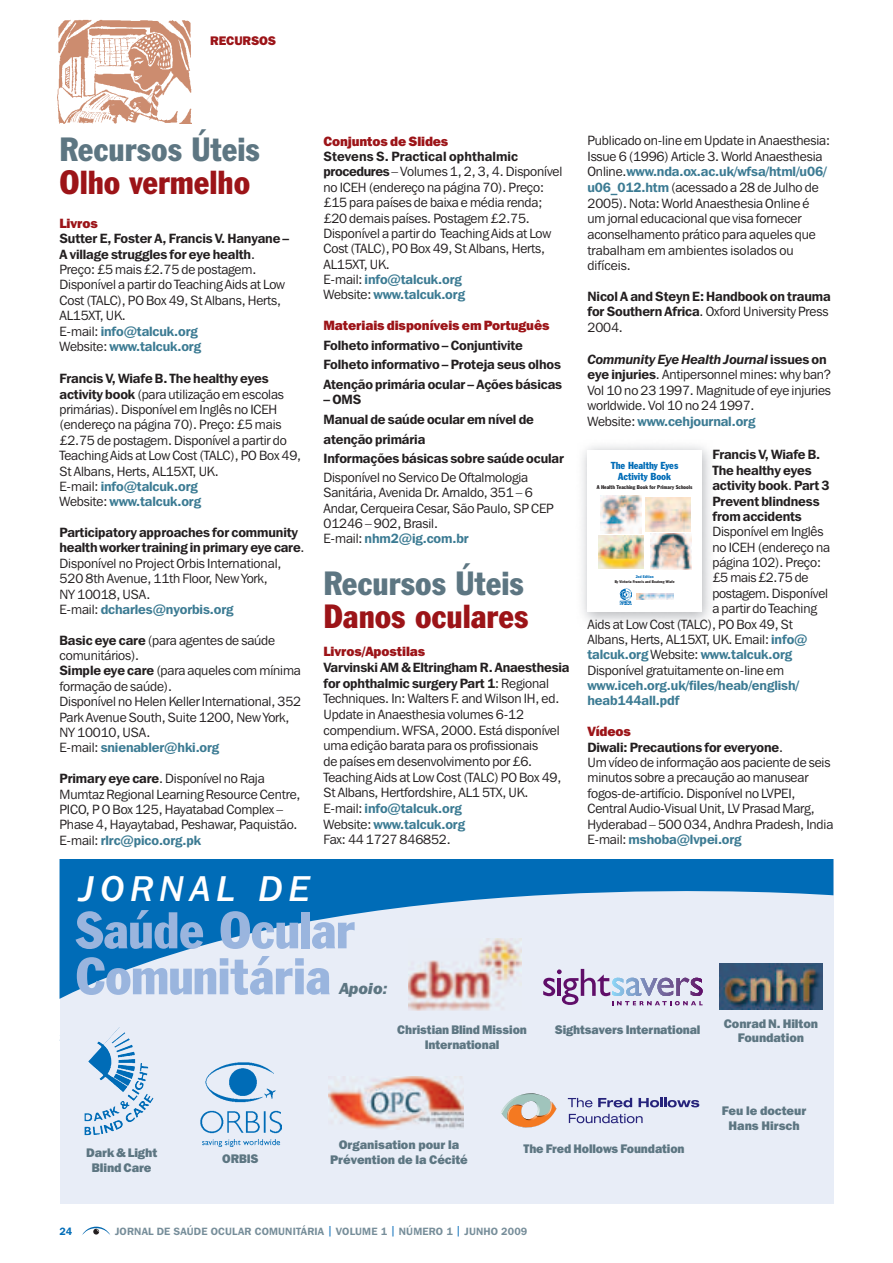
<style>
.page{position:relative;width:893px;height:1263px;background:#fff}
.page>*{position:absolute;margin:0;border:0;box-sizing:border-box;transform-origin:0 0}
.t1{font:condensed 51px/45.9px "Franklin Gothic BT";letter-spacing:-.015em;color:#9ab5de;scale:1.04 1}
.t2{font:35.7px "Franklin Gothic IT Cby BT Med Ital";letter-spacing:.175em;color:#fff}
.t3{font:condensed 33px "Franklin Gothic BT";color:#5d7682}
.t4{font:condensed 33px "Franklin Gothic BT";color:#9c1418}
.t5{font:italic 800 15.9px "Franklin Gothic IT Cby BT";color:#5d7682}
.t6{font:13.35px/15.5px "Franklin Gothic IT Cby BT";letter-spacing:-.01em;color:#231f20}
.t7{font:600 13.35px/15.5px "Franklin Gothic IT Cby BT";letter-spacing:-.01em;color:#231f20}
.t8{font:600 13.35px/15.5px "Franklin Gothic IT Cby BT";letter-spacing:-.01em;color:#3c7b93}
.t9{font:800 13.35px "Franklin Gothic IT Cby BT";letter-spacing:-.01em;color:#9c1418}
.t10{font:800 12.45px/15px "Franklin Gothic IT Cby BT";letter-spacing:-.01em;color:#5d7682;text-align:center}
.t11{font:800 12.3px "Franklin Gothic IT Cby BT";letter-spacing:-.01em;color:#9c1418}
.t12{font:600 10.5px "Franklin Gothic IT Cby BT";letter-spacing:.02em;color:#778e9a}
.t13{font:600 10.5px "Franklin Gothic IT Cby BT";color:#006cb7}
.t14{font:condensed 10.05px/11.7px "Franklin Gothic BT";letter-spacing:-.005em;color:#006cb7;text-align:center}
.t15{font:condensed 5.4px "Franklin Gothic BT";color:#231f20}
.t16{font:condensed 3.9px "Franklin Gothic BT";color:#231f20}
.t17{font:condensed 3.9px "Franklin Gothic BT";color:#006cb7}
.s1{font-weight:600}
.s2{font-weight:600;color:#3c7b93}
.s3{font-weight:400}
.s4{font-weight:600;font-style:italic}
.s5{font-weight:400;color:#231f20}
.s6{font-weight:800;color:#9c1418}
.s7{color:#267ec2}
</style>
<div class="page">
<svg style="left:82px;top:1227px;width:28px;height:8px"></svg>
<img style="left:57px;top:19px;width:135px;height:104px">
<div style="left:60px;top:859px;width:773px;height:344px;background:#e8edf7"></div>
<svg style="left:561px;top:999px;width:142px;height:6px"></svg>
<img style="left:88px;top:1027px;width:54px;height:65px">
<img style="left:719px;top:999px;width:103px;height:11px">
<img style="left:200px;top:1063px;width:81px;height:83px">
<img style="left:328px;top:1076px;width:135px;height:53px">
<svg style="left:60px;top:859px;width:773px;height:140px"></svg>
<img style="left:646px;top:497px;width:45px;height:34px">
<img style="left:601px;top:495px;width:40px;height:39px">
<img style="left:650px;top:533px;width:41px;height:37px">
<img style="left:620px;top:589px;width:11px;height:15px">
<img style="left:636px;top:594px;width:37px;height:5px">
<img style="left:599px;top:535px;width:44px;height:34px">
<svg style="left:702px;top:611px;width:3px;height:4px"></svg>
<svg style="left:501px;top:1093px;width:56px;height:35px"></svg>
<svg style="left:568px;top:1098px;width:24px;height:9px"></svg>
<svg style="left:598px;top:1098px;width:34px;height:9px"></svg>
<svg style="left:639px;top:1098px;width:60px;height:9px"></svg>
<svg style="left:569px;top:1114px;width:74px;height:9px"></svg>
<img style="left:408px;top:939px;width:114px;height:71px">
<p class="t11" style="left:210px;top:32px;width:67px">RECURSOS</p>
<h3 class="t3" style="left:60px;top:128px;width:202px">Recursos Úteis</h3>
<h3 class="t4" style="left:60px;top:161px;width:192px">Olho vermelho</h3>
<p class="t9" style="left:60px;top:215px;width:40px">Livros</p>
<p class="t6" style="left:60px;top:231px;width:231px"><span class="s1">Sutter e, Foster a, Francis V. hanyane – a village struggles for eye health</span>.<br>Preço: £5 mais £2.75 de postagem.<br>Disponível a partir do Teaching Aids at Low<br>Cost (TALC), PO Box 49, St Albans, Herts,<br>AL15XT, UK.<br>E-mail: <span class="s2">info@talcuk.org<br></span>Website: <span class="s2">www.talcuk.org</span></p>
<p class="t6" style="left:60px;top:371px;width:243px"><span class="s1">Francis V, Wiafe B. the healthy eyes activity book</span> (para utilização em escolas primárias). Disponível em Inglês no ICEH (endereço na página 70). Preço: £5 mais £2.75 de postagem. Disponível a partir do Teaching Aids at Low Cost (TALC), PO Box 49, St Albans, Herts, AL15XT, UK.<br>E-mail: <span class="s2">info@talcuk.org<br></span>Website: <span class="s2">www.talcuk.org</span></p>
<p class="t6" style="left:60px;top:524px;width:247px"><span class="s1">Participatory approaches for community health worker training in primary eye care</span>.<br>Disponível no Project Orbis International, 520 8th Avenue, 11th Floor, New York,<br>NY 10018, USA.<br>E-mail: <span class="s2">dcharles@nyorbis.org</span></p>
<p class="t6" style="left:60px;top:632px;width:243px"><span class="s1">Basic eye care</span> (para agentes de saúde comunitários).<br><span class="s1">Simple eye care</span> (para aqueles com mínima formação de saúde).<br>Disponível no Helen Keller International, 352<br>Park Avenue South, Suite 1200, New York,<br>NY 10010, USA.<br>E-mail: <span class="s2">snienabler@hki.org</span></p>
<p class="t6" style="left:60px;top:770px;width:243px"><span class="s1">Primary eye care</span>. Disponível no Raja Mumtaz Regional Learning Resource Centre, PICO, P O Box 125, Hayatabad Complex – Phase 4, Hayaytabad, Peshawar, Paquistão.<br>E-mail: <span class="s2">rlrc@pico.org.pk</span></p>
<p class="t9" style="left:323px;top:132px;width:126px">Conjuntos de Slides</p>
<p class="t6" style="left:323px;top:148px;width:240px"><span class="s1">Stevens S. Practical ophthalmic procedures</span> – Volumes 1, 2, 3, 4. Disponível no ICEH (endereço na página 70). Preço: £15 para países de baixa e média renda; £20 demais países. Postagem £2.75.<br>Disponível a partir do Teaching Aids at Low Cost (TALC), PO Box 49, St Albans, Herts, AL15XT, UK.<br>E-mail: <span class="s2">info@talcuk.org<br></span>Website: <span class="s2">www.talcuk.org</span></p>
<p class="t9" style="left:323px;top:317px;width:228px">Materiais disponíveis em Português</p>
<p class="t7" style="left:323px;top:335px;width:240px;line-height:19.6px">Folheto informativo – conjuntivite<br>Folheto informativo – Proteja seus olhos atenção primária ocular – ações básicas</p>
<p class="t7" style="left:323px;top:390px;width:242px;line-height:19.6px">– omS<br>manual de saúde ocular em nível de atenção primária<br>informações básicas sobre saúde ocular</p>
<p class="t6" style="left:323px;top:469px;width:232px">Disponível no Servico De Oftalmologia<br>Sanitária, Avenida Dr. Arnaldo, 351 – 6<br>Andar, Cerqueira Cesar, São Paulo, SP CEP<br>01246 – 902, Brasil.<br>E-mail: <span class="s2">nhm2@ig.com.br</span></p>
<h3 class="t3" style="left:323px;top:561px;width:202px">Recursos Úteis</h3>
<h3 class="t4" style="left:323px;top:595px;width:207px">Danos oculares</h3>
<p class="t9" style="left:323px;top:643px;width:103px">Livros/Apostilas</p>
<p class="t6" style="left:323px;top:659px;width:247px"><span class="s1">Varvinski am &amp; eltringham r. anaesthesia for ophthalmic surgery Part 1</span>: Regional Techniques. In: Walters F. and Wilson IH, ed.<br>Update in Anaesthesia volumes 6-12 compendium. WFSA, 2000. Está disponível uma edição barata para os profissionais<br>de países em desenvolvimento por £6.<br>Teaching Aids at Low Cost (TALC) PO Box 49, St Albans, Hertfordshire, AL1 5TX, UK.<br>E-mail: <span class="s2">info@talcuk.org<br></span>Website: <span class="s2">www.talcuk.org<br></span>Fax: 44 1727 846852.</p>
<h2 class="t2" style="left:80px;top:866px;width:231px">JORNAL DE</h2>
<h1 class="t1" style="left:75px;top:906px;width:270px">Saúde Ocular<br>Comunitária</h1>
<p class="t5" style="left:340px;top:979px;width:50px">Apoio:</p>
<p class="t6" style="left:587px;top:132px;width:244px">Publicado on-line em Update in Anaesthesia:<br>Issue 6 (1996) Article 3. World Anaesthesia Online.<span class="s2">www.nda.ox.ac.uk/wfsa/html/u06/ u06_012.htm</span> (acessado a 28 de Julho de 2005). Nota: World Anaesthesia Online é um jornal educacional que visa fornecer aconselhamento prático para aqueles que trabalham em ambientes isolados ou difíceis.</p>
<p class="t7" style="left:587px;top:288px;width:245px">nicol a and Steyn e: handbook on trauma for Southern africa<span class="s3">. Oxford University Press<br>2004.</span></p>
<p class="t6" style="left:587px;top:351px;width:245px"><span class="s4">Community Eye Health Journal</span> <span class="s1">issues on eye injuries</span>. Antipersonnel mines: why ban?<br>Vol 10 no 23 1997. Magnitude of eye injuries worldwide. Vol 10 no 24 1997.<br>Website: <span class="s2">www.cehjournal.org</span></p>
<p class="t7" style="left:712px;top:447px;width:119px">Francis V, Wiafe B. the healthy eyes activity book<span class="s3">.</span> Part 3<br>Prevent blindness from accidents</p>
<p class="t6" style="left:712px;top:524px;width:112px">Disponível em Inglês</p>
<p class="t6" style="left:712px;top:539px;width:119px">no ICEH (endereço na</p>
<p class="t6" style="left:712px;top:554px;width:110px">página 102). Preço:</p>
<p class="t6" style="left:712px;top:570px;width:97px">£5 mais £2.75 de</p>
<p class="t6" style="left:712px;top:585px;width:117px">postagem. Disponível</p>
<p class="t6" style="left:712px;top:601px;width:106px">a partir do Teaching</p>
<p class="t6" style="left:587px;top:616px;width:207px">Aids at Low Cost (TALC), PO Box 49, St</p>
<p class="t6" style="left:587px;top:631px;width:222px">Albans, Herts, AL15XT, UK. Email: <span class="s2">info@</span></p>
<p class="t8" style="left:587px;top:647px;width:206px">talcuk.org <span class="s5">Website:</span> www.talcuk.org</p>
<p class="t6" style="left:587px;top:662px;width:198px">Disponível gratuitamente on-line em</p>
<p class="t8" style="left:587px;top:677px;width:213px">www.iceh.org.uk/files/heab/english/ heab144all.pdf</p>
<p class="t6" style="left:587px;top:724px;width:247px"><span class="s6">Vídeos<br></span><span class="s1">diwali: Precautions for everyone</span>.<br>Um vídeo de informação aos paciente de seis minutos sobre a precaução ao manusear fogos-de-artifício. Disponível no LVPEI, Central Audio-Visual Unit, LV Prasad Marg, Hyderabad – 500 034, Andhra Pradesh, India E-mail: <span class="s2">mshoba@lvpei.org</span></p>
<p class="t14" style="left:611px;top:459px;width:69px">The Healthy Eyes<br>Activity Book</p>
<p class="t15" style="left:597px;top:484px;width:97px">A Health Teaching Book for Primary Schools</p>
<p class="t17" style="left:636px;top:574px;width:19px">2nd Edition</p>
<p class="t16" style="left:615px;top:579px;width:61px">By Victoria Francis and Boateng Wiafe</p>
<p class="t10" style="left:397px;top:1021px;width:131px">Christian Blind Mission<br>International</p>
<p class="t10" style="left:555px;top:1021px;width:147px">Sightsavers International</p>
<p class="t10" style="left:724px;top:1017px;width:96px;line-height:13.2px">Conrad N. Hilton<br>Foundation</p>
<p class="t10" style="left:86px;top:1145px;width:73px">Dark &amp; Light<br>Blind Care</p>
<p class="t10" style="left:222px;top:1151px;width:38px">ORBIS</p>
<p class="t10" style="left:330px;top:1136px;width:139px">Organisation pour la<br>Prévention de la Cécité</p>
<p class="t10" style="left:523px;top:1141px;width:163px">The Fred Hollows Foundation</p>
<p class="t13" style="left:60px;top:1225px;width:14px">24</p>
<p class="t12" style="left:115px;top:1225px;width:414px">Jornal de Saúde ocular comunitária <span class="s7">|</span> Volume 1 <span class="s7">|</span> número 1 <span class="s7">|</span> Junho 2009</p>
<p class="t10" style="left:722px;top:1102px;width:86px">Feu le docteur<br>Hans Hirsch</p>
</div>
